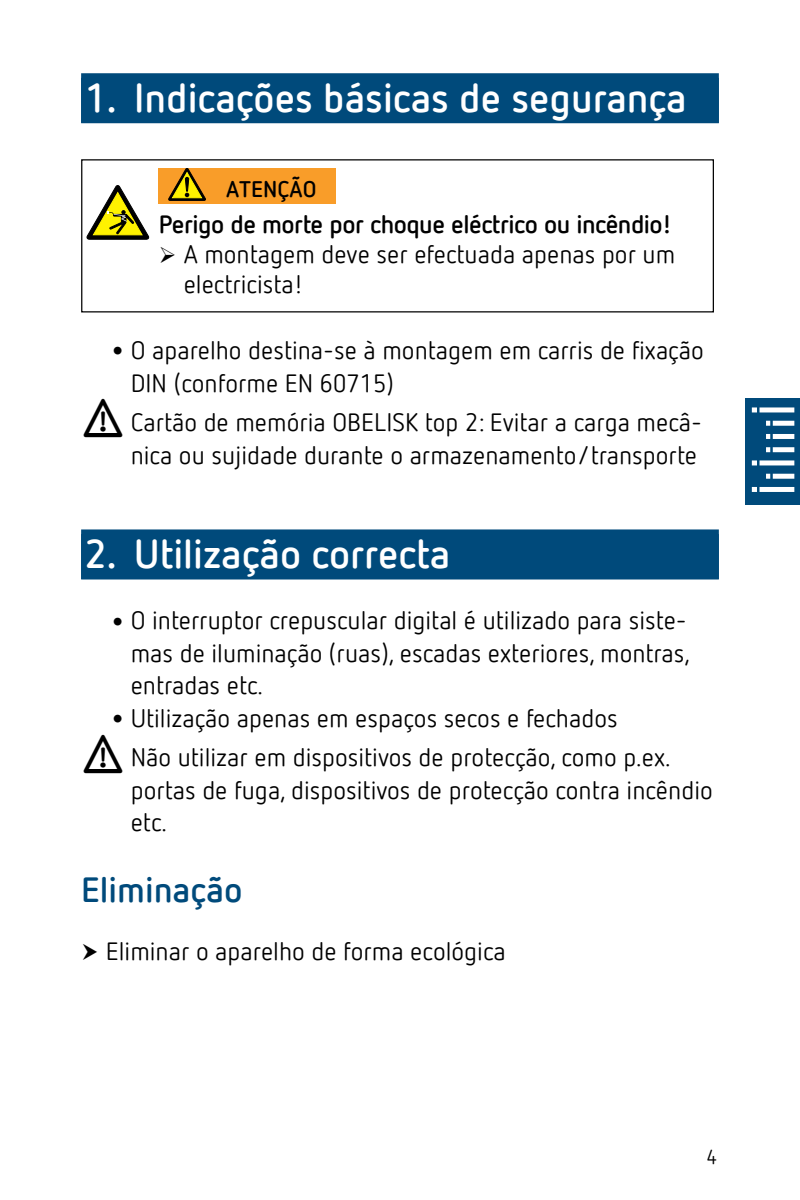
<style>
.page{position:relative;width:800px;height:1200px;background:#fff}
.page>*{position:absolute;margin:0;border:0;box-sizing:border-box;transform-origin:0 0}
.t1{font:700 40px "Netto Offc Pro";color:#fff}
.t2{font:700 35px "Netto Offc Pro";color:#004a7b}
.t3{font:25px/32.5px "Netto Offc Pro";color:#000}
.t4{font:700 25px "Netto Offc Pro";letter-spacing:-.02em;color:#000}
.t5{font:700 22.5px "Netto Offc Pro";color:#000}
.t6{font:20px "Netto Offc Pro";color:#000}
.s1{font-size:45px}
</style>
<div class="page">
<div style="left:745px;top:398px;width:55px;height:106px;background:#004a7b"></div>
<div style="left:752px;top:407px;width:42px;height:5px;background:#fff"></div>
<div style="left:766px;top:421px;width:28px;height:5px;background:#fff"></div>
<div style="left:766px;top:434px;width:28px;height:5px;background:#fff"></div>
<div style="left:766px;top:447px;width:28px;height:5px;background:#fff"></div>
<div style="left:766px;top:474px;width:28px;height:5px;background:#fff"></div>
<div style="left:752px;top:460px;width:42px;height:5px;background:#fff"></div>
<div style="left:752px;top:487px;width:42px;height:5px;background:#fff"></div>
<hr style="left:757px;top:406px;width:3px;height:92px;background:#004a7b">
<hr style="left:770px;top:419px;width:3px;height:36px;background:#004a7b">
<hr style="left:770px;top:470px;width:3px;height:14px;background:#004a7b">
<div style="left:81px;top:73px;width:638px;height:50px;background:#004a7b"></div>
<div style="left:81px;top:529px;width:638px;height:50px;background:#004a7b"></div>
<svg style="left:86px;top:185px;width:63px;height:54px"></svg>
<div style="left:159px;top:168px;width:177px;height:35px;background:#f99d29"></div>
<svg style="left:168px;top:168px;width:38px;height:33px"></svg>
<div style="left:185px;top:177px;width:4px;height:14px;border:1px solid #000;border-radius:2px"></div>
<h1 class="t1" style="left:85px;top:71px;width:604px">1. Indicações básicas de segurança</h1>
<p class="t5" style="left:226px;top:174px;width:92px">ATENÇÃO</p>
<p class="t4" style="left:159px;top:208px;width:515px">Perigo de morte por choque eléctrico ou incêndio!</p>
<p class="t3" style="left:184px;top:239px;width:493px;line-height:30px">A montagem deve ser efectuada apenas por um electricista!</p>
<p class="t3" style="left:131px;top:333px;width:575px;text-indent:-25px"><span class="s1">•</span>O aparelho destina-se à montagem em carris de fixação<br>DIN (conforme EN 60715)</p>
<p class="t3" style="left:131px;top:405px;width:573px">Cartão de memória OBELISK top 2: Evitar a carga mecâ&shy;nica ou sujidade durante o armazenamento/transporte</p>
<h1 class="t1" style="left:85px;top:528px;width:367px">2. Utilização correcta</h1>
<p class="t3" style="left:131px;top:603px;width:561px;text-indent:-25px"><span class="s1">•</span>O interruptor crepuscular digital é utilizado para siste&shy;mas de iluminação (ruas), escadas exteriores, montras, entradas etc.</p>
<p class="t3" style="left:131px;top:697px;width:542px;line-height:39.5px;text-indent:-25px"><span class="s1">•</span>Utilização apenas em espaços secos e fechados<br>Não utilizar em dispositivos de protecção, como p.ex.</p>
<p class="t3" style="left:131px;top:773px;width:584px">portas de fuga, dispositivos de protecção contra incêndio etc.</p>
<h2 class="t2" style="left:81px;top:866px;width:163px">Eliminação</h2>
<p class="t3" style="left:106px;top:934px;width:401px">Eliminar o aparelho de forma ecológica</p>
<p class="t6" style="left:707px;top:1144px;width:12px">4</p>
</div>
